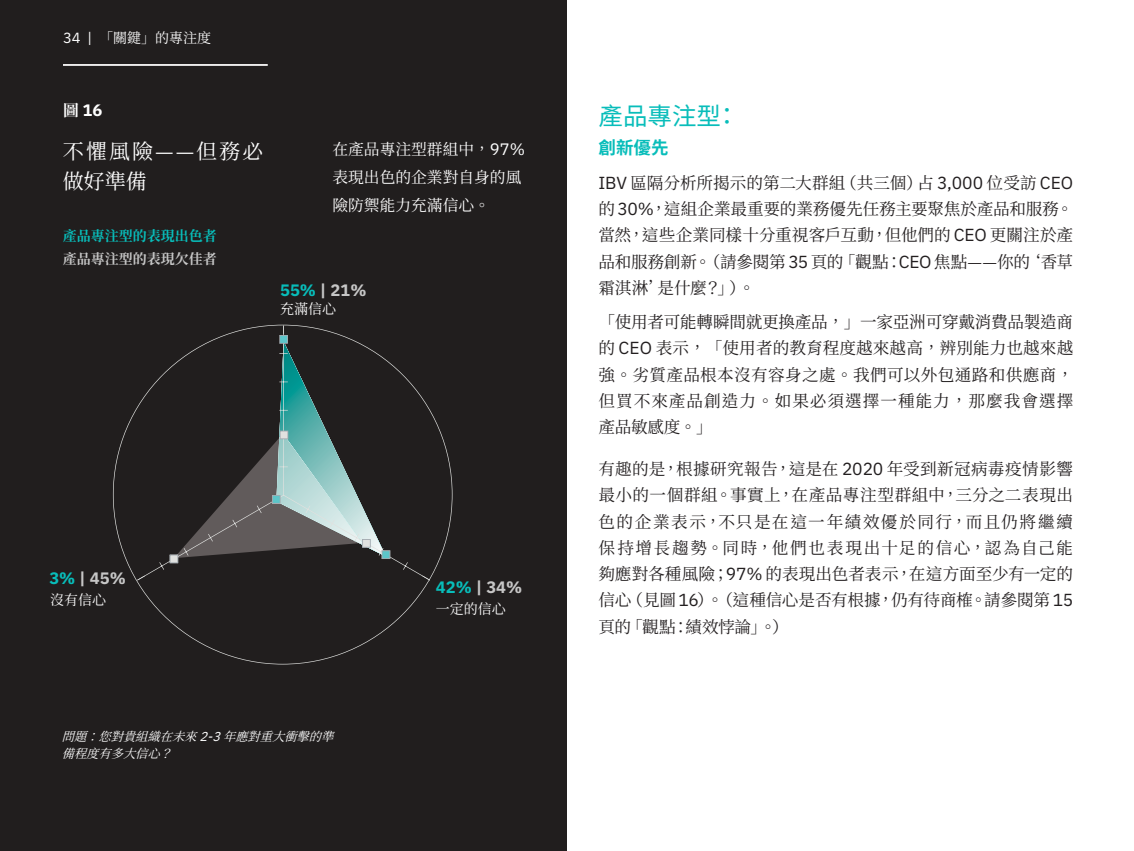
<style>
.page{position:relative;width:1134px;height:851px;background:#fff}
.page>*{position:absolute;margin:0;border:0;box-sizing:border-box;transform-origin:0 0}
.Head_2__8_5_13{font:24.5px "Noto Sans CJ Ktc";color:#08bdba}
.Body_12_16{font:21px/29.8px "Noto Serif CJ Ktc";letter-spacing:.095em;color:#fff}
.Head_2__8_5_13-2{font:700 17.5px "Noto Sans CJ Ktc";color:#08bdba}
.Body_Reg__9_5_12_5{font:16.62px/26.2px "Noto Serif CJ Ktc";letter-spacing:.015em;color:#231f20;text-align:justify}
.Head_2__8_5_13-3{font:16.62px/26.2px "Noto Serif CJ Ktc";letter-spacing:-.01em;color:#231f20;text-align:justify}
.Body_9_12_5{font:700 16.45px "IBM Plex Sans";color:#c6c6c6}
.Body_9_12_5-2{font:700 16.45px "IBM Plex Sans";color:#fff}
.Body_9_12_5-3{font:15.75px/28px "Noto Serif CJ Ktc";color:#fff}
.Body_9_12_5-4{font:14px "Noto Serif CJ Ktc";color:#fff}
.Quote_16_22{font:700 14px "Noto Serif CJ Ktc";color:#08bdba}
.Quote_16_22-2{font:700 14px "Noto Serif CJ Ktc";color:#c6c6c6}
.Body_9_12_5-5{font:italic 12.25px/17.5px "Noto Serif CJ Ktc";color:#fff}
.s1{font-family:"IBM Plex Sans";font-size:14.7px}
.s2{font-family:"Noto Serif CJ Ktc";font-size:15.75px}
.s3{font-family:"IBM Plex Sans";font-size:16.45px}
.s4{color:#08bdba}
.s5{font-family:"IBM Plex Sans";font-size:12.78px}
.s6{font-family:"IBM Plex Sans";font-size:17.5px}
</style>
<div class="page">
<div style="left:0;top:0;width:567px;height:850px;background:#211e1e"></div>
<svg style="left:113px;top:407px;width:340px;height:257px"></svg>
<svg style="left:137px;top:325px;width:293px;height:255px"></svg>
<svg style="left:170px;top:335px;width:220px;height:228px"></svg>
<hr style="left:1133px;top:0;width:1px;height:214px;background:#231f20">
<hr style="left:63px;top:64px;width:205px;height:2px;background:#fff">
<p class="Body_9_12_5-4" style="left:63px;top:30px;width:150px"><span class="s1">34 |</span> 「關鍵」的專注度</p>
<p class="Body_9_12_5-2" style="left:63px;top:97px;width:41px"><span class="s2">圖</span> 16</p>
<p class="Body_12_16" style="left:63px;top:137px;width:202px">不懼風險——但務必做好準備</p>
<p class="Quote_16_22" style="left:63px;top:228px;width:155px">產品專注型的表現出色者</p>
<p class="Quote_16_22-2" style="left:63px;top:251px;width:155px">產品專注型的表現欠佳者</p>
<p class="Body_9_12_5-3" style="left:332px;top:136px;width:194px">在產品專注型群組中，<span class="s3">97%</span>表現出色的企業對自身的風險防禦能力充滿信心。</p>
<p class="Body_9_12_5" style="left:280px;top:276px;width:88px"><span class="s4">55%</span> | 21%</p>
<p class="Body_9_12_5-4" style="left:280px;top:301px;width:57px">充滿信心</p>
<p class="Body_9_12_5" style="left:49px;top:564px;width:78px"><span class="s4">3%</span> | 45%</p>
<p class="Body_9_12_5-4" style="left:50px;top:592px;width:57px">沒有信心</p>
<p class="Body_9_12_5" style="left:436px;top:574px;width:88px"><span class="s4">42%</span> | 34%</p>
<p class="Body_9_12_5-4" style="left:436px;top:601px;width:71px">一定的信心</p>
<p class="Body_9_12_5-5" style="left:62px;top:727px;width:283px">問題：您對貴組織在未來<span class="s5">2 - 3</span>年應對重大衝擊的準備程度有多大信心？</p>
<p class="Head_2__8_5_13" style="left:598px;top:102px;width:142px">產品專注型：</p>
<p class="Head_2__8_5_13-2" style="left:598px;top:137px;width:71px">創新優先</p>
<p class="Head_2__8_5_13-3" style="left:598px;top:170px;width:476px"><span class="s6">IBV</span> 區隔分析所揭示的第二大群組（共三個）占 <span class="s6">3,000</span> 位受訪 <span class="s6">CEO</span>的 <span class="s6">30%</span>，這組企業最重要的業務優先任務主要聚焦於產品和服務。當然，這些企業同樣十分重視客戶互動，但他們的 <span class="s6">CEO</span> 更關注於產品和服務創新。（請參閱第 <span class="s6">35</span> 頁的「觀點：<span class="s6">CEO</span> 焦點——你的‘香草霜淇淋’是什麼？」）。</p>
<p class="Body_Reg__9_5_12_5" style="left:598px;top:309px;width:476px">「使用者可能轉瞬間就更換產品，」一家亞洲可穿戴消費品製造商的 <span class="s6">CEO</span> 表示，「使用者的教育程度越來越高，辨別能力也越來越強。劣質產品根本沒有容身之處。我們可以外包通路和供應商，但買不來產品創造力。如果必須選擇一種能力，那麼我會選擇產品敏感度。」</p>
<p class="Body_Reg__9_5_12_5" style="left:598px;top:456px;width:476px">有趣的是，根據研究報告，這是在 <span class="s6">2020</span> 年受到新冠病毒疫情影響最小的一個群組。事實上，在產品專注型群組中，三分之二表現出色的企業表示，不只是在這一年績效優於同行，而且仍將繼續保持增長趨勢。同時，他們也表現出十足的信心，認為自己能夠應對各種風險；<span class="s6">97%</span> 的表現出色者表示，在這方面至少有一定的信心（見圖 <span class="s6">16</span>）。（這種信心是否有根據，仍有待商榷。請參閱第 <span class="s6">15</span>頁的「觀點：績效悖論」。）</p>
</div>
